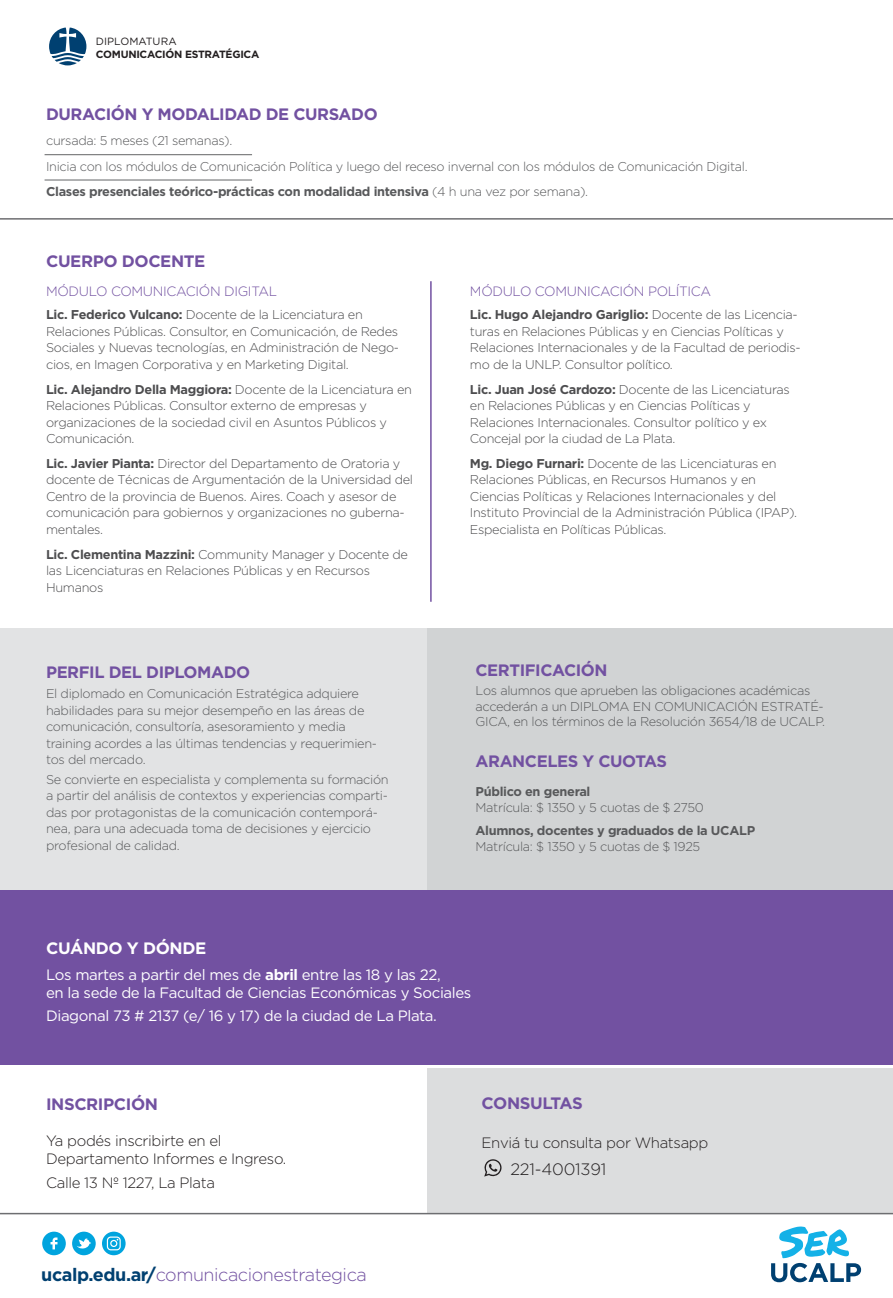
<style>
.page{position:relative;width:893px;height:1298px;background:#fff}
.page>*{position:absolute;margin:0;border:0;box-sizing:border-box;transform-origin:0 0}
.t1{font:300 18px "Gotham";letter-spacing:-.025em;color:#7251a1}
.t2{font:700 16.5px "Gotham";letter-spacing:-.025em;color:#7251a1}
.t3{font:700 16.5px "Gotham";letter-spacing:-.025em;color:#fff}
.t4{font:300 16.5px "Gotham";letter-spacing:-.01em;color:#231f20}
.t5{font:15px/18px "Gotham";letter-spacing:-.025em;color:#fff}
.t6{font:300 15px/18px "Gotham";letter-spacing:-.025em;color:#231f20}
.t7{font:300 13.5px "Gotham";letter-spacing:-.025em;color:#7251a1}
.t8{font:300 12.75px/16.5px "Gotham";letter-spacing:-.025em;color:#4d4d4f}
.t9{font:300 12.75px/16.5px "Gotham";letter-spacing:-.025em;color:#58595b}
.t10{font:700 12.75px "Gotham";letter-spacing:-.025em;color:#58595b}
.t11{font:700 10.5px "Gotham";letter-spacing:-.025em;color:#231f20}
.t12{font:10.5px "Gotham";color:#231f20}
.s1{font-weight:700}
.s2{font-weight:700;color:#004071}
</style>
<div class="page">
<div style="left:428px;top:1068px;width:465px;height:145px;background:#dcddde"></div>
<div style="left:0;top:890px;width:893px;height:175px;background:#7251a1"></div>
<hr style="left:0;top:218px;width:893px;height:2px;background:#6d6e71">
<hr style="left:0;top:1212px;width:893px;height:2px;background:#6d6e71">
<svg style="left:771px;top:1226px;width:90px;height:56px"></svg>
<div style="left:0;top:628px;width:428px;height:261px;background:#e2e3e4"></div>
<div style="left:428px;top:628px;width:465px;height:261px;background:#d1d3d4"></div>
<svg style="left:59px;top:61px;width:18px;height:4px"></svg>
<svg style="left:49px;top:28px;width:37px;height:34px"></svg>
<hr style="left:430px;top:281px;width:2px;height:321px;background:#7251a1">
<hr style="left:45px;top:154px;width:207px;height:1px;background:#636466">
<hr style="left:45px;top:180px;width:207px;height:1px;background:#636466">
<svg style="left:484px;top:1159px;width:17px;height:17px"></svg>
<div style="left:72px;top:1231px;width:24px;height:24px;background:#00a4de;border-radius:50%"></div>
<svg style="left:77px;top:1238px;width:14px;height:10px"></svg>
<div style="left:42px;top:1231px;width:24px;height:24px;background:#00a4de;border-radius:50%"></div>
<svg style="left:51px;top:1237px;width:6px;height:12px"></svg>
<svg style="left:102px;top:1231px;width:24px;height:24px"></svg>
<svg style="left:107px;top:1236px;width:14px;height:14px"></svg>
<p class="t12" style="left:96px;top:36px;width:83px">DIPLOMATURA</p>
<p class="t11" style="left:96px;top:48px;width:165px">COMUNICACIÓN ESTRATÉGICA</p>
<p class="t2" style="left:46px;top:105px;width:333px">DURACIÓN Y MODALIDAD DE CURSADO</p>
<p class="t9" style="left:46px;top:128px;width:703px;line-height:25.5px">cursada: 5 meses (21 semanas).<br>Inicia con los módulos de Comunicación Política y luego del receso invernal con los módulos de Comunicación Digital.<br><span class="s1">Clases presenciales teórico-prácticas con modalidad intensiva</span> (4 h una vez por semana).</p>
<p class="t2" style="left:46px;top:251px;width:161px">CUERPO DOCENTE</p>
<p class="t7" style="left:46px;top:284px;width:233px">MÓDULO COMUNICACIÓN DIGITAL</p>
<p class="t7" style="left:470px;top:284px;width:243px">MÓDULO COMUNICACIÓN POLÍTICA</p>
<p class="t8" style="left:46px;top:306px;width:355px"><span class="s1">Lic. Federico Vulcano:</span> Docente de la Licenciatura en Relaciones Públicas. Consultor, en Comunicación, de Redes Sociales y Nuevas tecnologías, en Administración de Nego&shy;cios, en Imagen Corporativa y en Marketing Digital.</p>
<p class="t8" style="left:46px;top:381px;width:367px"><span class="s1">Lic. Alejandro Della Maggiora:</span> Docente de la Licenciatura en Relaciones Públicas. Consultor externo de empresas y organizaciones de la sociedad civil en Asuntos Públicos y Comunicación.</p>
<p class="t8" style="left:46px;top:455px;width:368px"><span class="s1">Lic. Javier Pianta:</span> Director del Departamento de Oratoria y docente de Técnicas de Argumentación de la Universidad del Centro de la provincia de Buenos. Aires. Coach y asesor de comunicación para gobiernos y organizaciones no guberna&shy;mentales.</p>
<p class="t8" style="left:46px;top:545px;width:363px"><span class="s1">Lic. Clementina Mazzini:</span> Community Manager y Docente de las Licenciaturas en Relaciones Públicas y en Recursos<br>Humanos</p>
<p class="t2" style="left:46px;top:662px;width:206px">PERFIL DEL DIPLOMADO</p>
<p class="t9" style="left:46px;top:685px;width:332px">El diplomado en Comunicación Estratégica adquiere habilidades para su mejor desempeño en las áreas de comunicación, consultoría, asesoramiento y media training acordes a las últimas tendencias y requerimien&shy;tos del mercado.</p>
<p class="t9" style="left:46px;top:770px;width:344px">Se convierte en especialista y complementa su formación a partir del análisis de contextos y experiencias comparti&shy;das por protagonistas de la comunicación contemporá&shy;nea, para una adecuada toma de decisiones y ejercicio profesional de calidad.</p>
<p class="t3" style="left:46px;top:939px;width:162px">CUÁNDO Y DÓNDE</p>
<p class="t8" style="left:470px;top:306px;width:332px"><span class="s1">Lic. Hugo Alejandro Gariglio:</span> Docente de las Licencia&shy;turas en Relaciones Públicas y en Ciencias Políticas y Relaciones Internacionales y de la Facultad de periodis&shy;mo de la UNLP. Consultor político.</p>
<p class="t8" style="left:470px;top:381px;width:321px"><span class="s1">Lic. Juan José Cardozo:</span> Docente de las Licenciaturas en Relaciones Públicas y en Ciencias Políticas y Relaciones Internacionales. Consultor político y ex Concejal por la ciudad de La Plata.</p>
<p class="t8" style="left:470px;top:455px;width:329px"><span class="s1">Mg. Diego Furnari:</span> Docente de las Licenciaturas en Relaciones Públicas, en Recursos Humanos y en Ciencias Políticas y Relaciones Internacionales y del Instituto Provincial de la Administración Pública (IPAP).<br>Especialista en Políticas Públicas.</p>
<p class="t2" style="left:476px;top:660px;width:134px">CERTIFICACIÓN</p>
<p class="t9" style="left:476px;top:683px;width:351px;line-height:15.3px">Los alumnos que aprueben las obligaciones académicas accederán a un DIPLOMA EN COMUNICACIÓN ESTRATÉ-<br>GICA, en los términos de la Resolución 3654/18 de UCALP.</p>
<p class="t2" style="left:476px;top:751px;width:193px">ARANCELES Y CUOTAS</p>
<p class="t10" style="left:476px;top:783px;width:116px">Público en general</p>
<p class="t9" style="left:476px;top:799px;width:230px">Matrícula: $ 1350 y 5 cuotas de $ 2750</p>
<p class="t10" style="left:476px;top:822px;width:281px">Alumnos, docentes y graduados de la UCALP</p>
<p class="t9" style="left:476px;top:838px;width:226px">Matrícula: $ 1350 y 5 cuotas de $ 1925</p>
<p class="t5" style="left:46px;top:965px;width:427px">Los martes a partir del mes de <span class="s1">abril</span> entre las 18 y las 22,<br>en la sede de la Facultad de Ciencias Económicas y Sociales</p>
<p class="t5" style="left:46px;top:1006px;width:392px">Diagonal 73 # 2137 (e/ 16 y 17) de la ciudad de La Plata.</p>
<p class="t2" style="left:46px;top:1094px;width:114px">INSCRIPCIÓN</p>
<p class="t6" style="left:46px;top:1131px;width:242px">Ya podés inscribirte en el<br>Departamento Informes e Ingreso.</p>
<p class="t6" style="left:46px;top:1173px;width:170px">Calle 13 Nº 1227, La Plata</p>
<p class="t2" style="left:482px;top:1093px;width:103px">CONSULTAS</p>
<p class="t6" style="left:482px;top:1133px;width:228px">Enviá tu consulta por Whatsapp</p>
<p class="t4" style="left:510px;top:1160px;width:98px">221-4001391</p>
<h1 class="t1" style="left:41px;top:1264px;width:327px"><span class="s2">ucalp.edu.ar/</span>comunicacionestrategica</h1>
</div>
